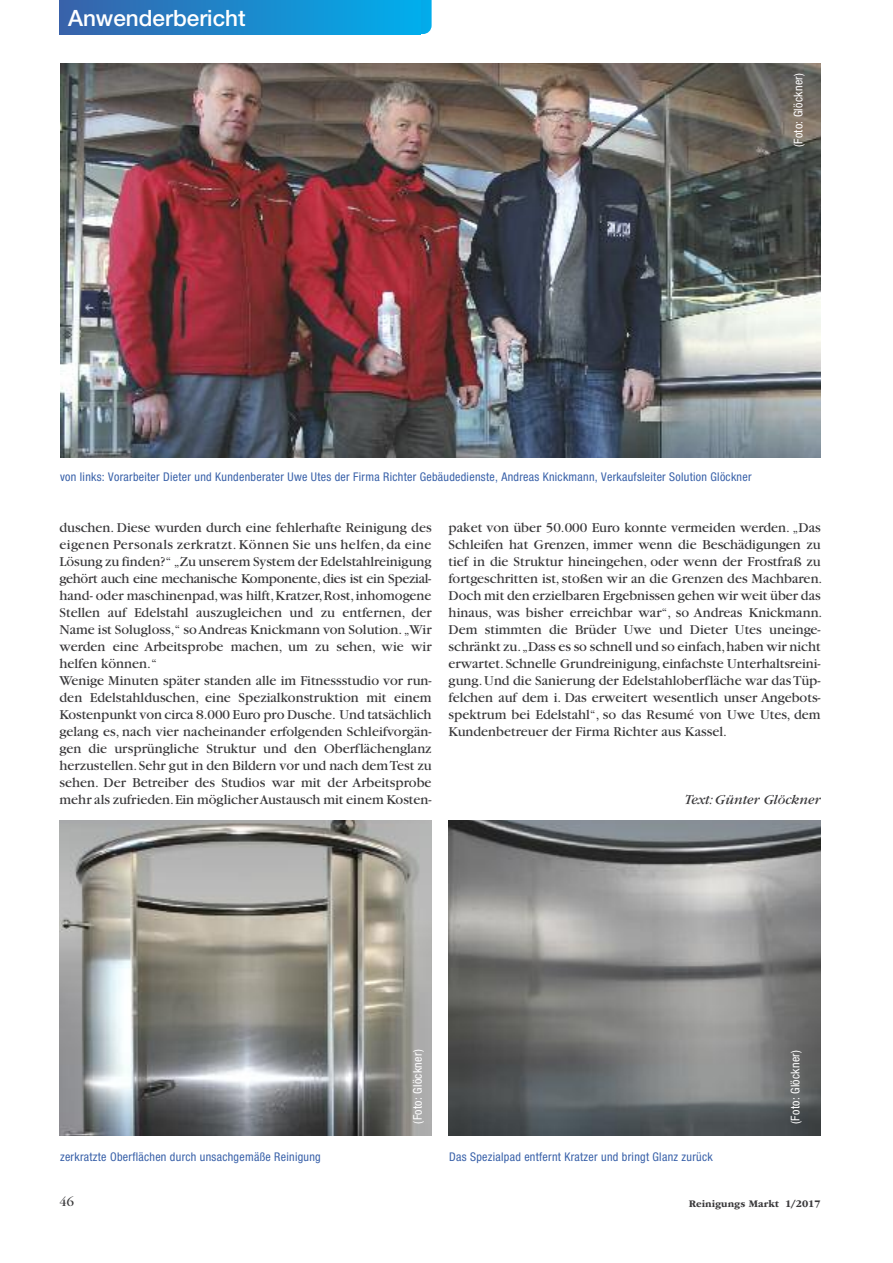
<style>
.page{position:relative;width:893px;height:1263px;background:#fff}
.page>*{position:absolute;margin:0;border:0;box-sizing:border-box;transform-origin:0 0}
.t1{font:500 22.5px "Helvetica Neue LT Std";color:#fff}
.t2{font:14.25px/17px "Garamond";color:#39383a}
.t3{font:italic 14.25px "Garamond";color:#39383a}
.t4{font:13.5px "Garamond";color:#39383a}
.t5{font:condensed 12px "Helvetica Neue LT Std";letter-spacing:.025em;color:#3961a9}
.t6{font:condensed 12px "Helvetica Neue LT Std";letter-spacing:.025em;color:#fff}
.t7{font:700 10.5px "ITC Garamond Std";color:#39383a}
</style>
<div class="page">
<svg style="left:421px;top:0;width:11px;height:34px"></svg>
<div style="left:60px;top:0;width:361px;height:34px;background:linear-gradient(to right,#3962aa,#01aeec)"></div>
<img style="left:60px;top:64px;width:761px;height:393px">
<img style="left:449px;top:821px;width:372px;height:314px">
<img style="left:60px;top:821px;width:372px;height:314px">
<h1 class="t1" style="left:68px;top:9px;width:179px">Anwenderbericht</h1>
<p class="t6" style="left:794px;top:147px;width:76px;rotate:-90deg">(Foto: Glöckner)</p>
<p class="t5" style="left:60px;top:472px;width:693px">von links: Vorarbeiter Dieter und Kundenberater Uwe Utes der Firma Richter Gebäudedienste, Andreas Knickmann, Verkaufsleiter Solution Glöckner</p>
<p class="t2" style="left:60px;top:520px;width:374px">duschen. Diese wurden durch eine fehlerhafte Reinigung des eigenen Personals zerkratzt.Können Sie uns helfen, da eine Lösung zu finden?“ „Zu unserem System der Edelstahlreinigung gehört auch eine mechanische Komponente,dies ist ein Spezial&shy;hand- oder maschinenpad,was hilft,Kratzer,Rost,inhomogene Stellen auf Edelstahl auszugleichen und zu entfernen, der Name ist Solugloss,“ soAndreas Knickmann von Solution.„Wir werden eine Arbeitsprobe machen, um zu sehen, wie wir helfen können.“<br>Wenige Minuten später standen alle im Fitnessstudio vor run&shy;den Edelstahlduschen, eine Spezialkonstruktion mit einem Kostenpunkt von circa 8.000 Euro pro Dusche. Und tatsächlich gelang es, nach vier nacheinander erfolgenden Schleifvorgän&shy;gen die ursprüngliche Struktur und den Oberflächenglanz herzustellen.Sehr gut in den Bildern vor und nach demTest zu sehen. Der Betreiber des Studios war mit der Arbeitsprobe mehr als zufrieden.Ein möglicherAustausch mit einem Kosten-</p>
<p class="t2" style="left:449px;top:520px;width:375px;text-align:justify">paket von über 50.000 Euro konnte vermeiden werden. „Das Schleifen hat Grenzen, immer wenn die Beschädigungen zu tief in die Struktur hineingehen, oder wenn der Frostfraß zu fortgeschritten ist,stoßen wir an die Grenzen des Machbaren.<br>Doch mit den erzielbaren Ergebnissen gehen wir weit über das hinaus, was bisher erreichbar war“, so Andreas Knickmann.<br>Dem stimmten die Brüder Uwe und Dieter Utes uneinge&shy;schränkt zu.„Dass es so schnell und so einfach,haben wir nicht erwartet. Schnelle Grundreinigung, einfachste Unterhaltsreini&shy;gung.Und die Sanierung der Edelstahloberfläche war dasTüp&shy;felchen auf dem i. Das erweitert wesentlich unser Angebots&shy;spektrum bei Edelstahl“, so das Resumé von Uwe Utes, dem Kundenbetreuer der Firma Richter aus Kassel.</p>
<p class="t3" style="left:685px;top:794px;width:137px">Text: Günter Glöckner</p>
<p class="t5" style="left:60px;top:1152px;width:262px">zerkratzte Oberflächen durch unsachgemäße Reinigung</p>
<p class="t4" style="left:60px;top:1197px;width:16px">46</p>
<p class="t6" style="left:413px;top:1123px;width:76px;rotate:-90deg">(Foto: Glöckner)</p>
<p class="t5" style="left:449px;top:1152px;width:265px">Das Spezialpad entfernt Kratzer und bringt Glanz zurück</p>
<p class="t6" style="left:791px;top:1124px;width:76px;rotate:-90deg">(Foto: Glöckner)</p>
<p class="t7" style="left:689px;top:1199px;width:133px">Reinigungs Markt 1/2017</p>
</div>
